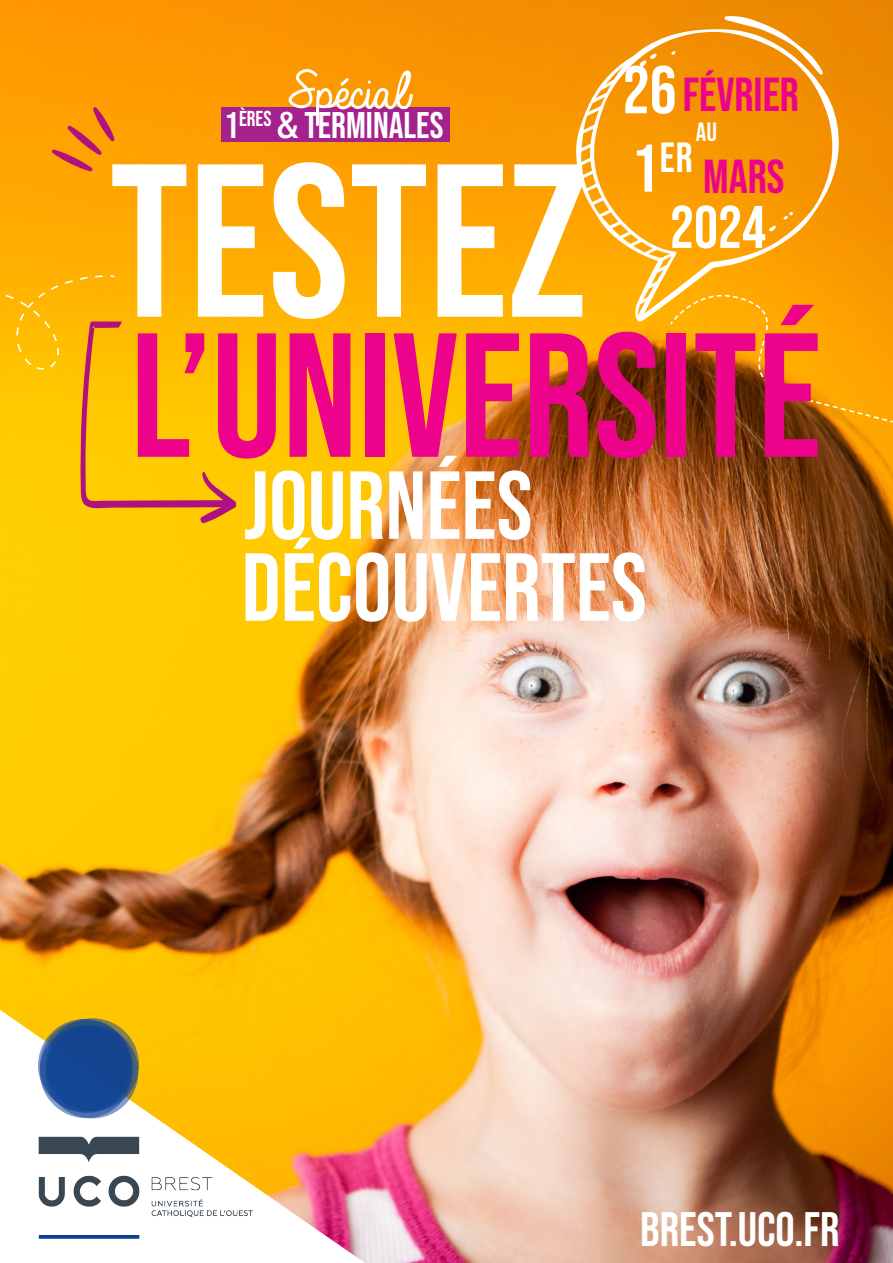
<style>
.page{position:relative;width:893px;height:1263px;background:#fff}
.page>*{position:absolute;margin:0;border:0;box-sizing:border-box;transform-origin:0 0}
.t1{font:217.65px "Bebas Neue";color:#fff}
.t2{font:176.25px "Bebas Neue";color:#ed028c}
.t3{font:96.45px "Bebas Neue";color:#fff}
.t4{font:67.35px "Bebas Neue";color:#fff}
.t5{font:60px "Bebas Neue";color:#fff}
.t6{font:56.25px "Always In My Heart";color:#fff}
.t7{font:48.15px "Bebas Neue";color:#fff}
.t8{font:47.4px "Bebas Neue";color:#ed028c}
.t9{font:42px "Bebas Neue";color:#fff}
.t10{font:36.9px "Bebas Neue";color:#fff}
.t11{font:26.4px "Bebas Neue";color:#fff}
.s1{font-size:67.35px}
.s2{font-family:"Helvetica Neue LT Pro";font-weight:500;font-stretch:condensed}
</style>
<div class="page">
<img style="left:0;top:0;width:893px;height:1263px">
<svg style="left:52px;top:107px;width:63px;height:64px;background:#f08717"></svg>
<svg style="left:0;top:274px;width:237px;height:250px;background:#fbba07"></svg>
<svg style="left:574px;top:16px;width:319px;height:408px;background:#e89410"></svg>
<svg style="left:0;top:1010px;width:365px;height:253px"></svg>
<img style="left:38px;top:1018px;width:214px;height:220px">
<div style="left:221px;top:107px;width:229px;height:35px;background:#a4228e"></div>
<p class="t4" style="left:623px;top:52px;width:55px">26</p>
<p class="t8" style="left:683px;top:68px;width:118px">FÉVRIER</p>
<p class="t9" style="left:631px;top:134px;width:63px"><span class="s1">1</span>ER</p>
<p class="t6" style="left:281px;top:61px;width:119px">Spécial</p>
<p class="t10" style="left:224px;top:104px;width:221px">1<sup>ÈRES</sup> <span class="s2">&amp;</span> TERMINALES</p>
<p class="t11" style="left:696px;top:117px;width:23px">AU</p>
<p class="t8" style="left:703px;top:150px;width:83px">MARS</p>
<p class="t1" style="left:110px;top:118px;width:479px">TESTEZ</p>
<p class="t5" style="left:670px;top:193px;width:97px">2024</p>
<p class="t2" style="left:131px;top:296px;width:692px">L’UNIVERSITÉ</p>
<p class="t3" style="left:244px;top:451px;width:290px">JOURNÉES</p>
<p class="t3" style="left:242px;top:533px;width:407px">DÉCOUVERTES</p>
<p class="t7" style="left:640px;top:1202px;width:201px">BREST.UCO.FR</p>
</div>
